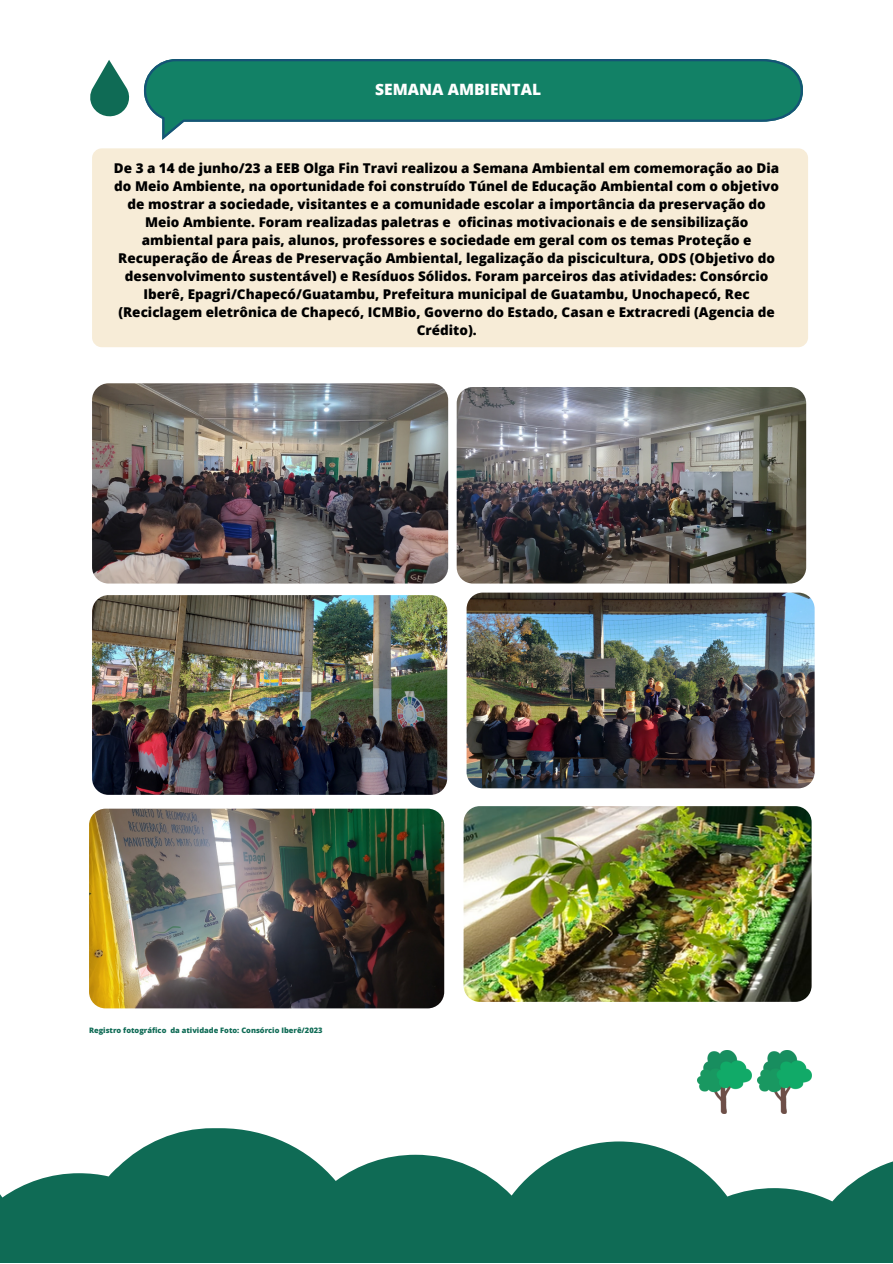
<style>
.page{position:relative;width:893px;height:1264px;background:#fff}
.page>*{position:absolute;margin:0;border:0;box-sizing:border-box;transform-origin:0 0}
.t1{font:800 15.6px "Open Sans";color:#fff}
.t2{font:800 13.5px/18px "Open Sans";color:#000;text-align:center}
.t3{font:800 7.5px "Open Sans";color:#0f6b55}
</style>
<div class="page">
<div style="left:92px;top:148px;width:716px;height:199px;background:#f7ecd7;border-radius:10px"></div>
<svg style="left:90px;top:60px;width:40px;height:57px"></svg>
<svg style="left:144px;top:59px;width:658px;height:63px;background:#17806a"></svg>
<img style="left:92px;top:383px;width:356px;height:200px;border-radius:17px">
<img style="left:456px;top:387px;width:350px;height:196px;border-radius:16px">
<img style="left:92px;top:595px;width:355px;height:200px;border-radius:17px">
<img style="left:466px;top:592px;width:348px;height:196px;border-radius:16px">
<svg style="left:0;top:1128px;width:892px;height:134px;fill:#0f6b55"></svg>
<img style="left:89px;top:808px;width:355px;height:200px;border-radius:17px">
<img style="left:463px;top:806px;width:348px;height:195px;border-radius:16px">
<img style="left:697px;top:1050px;width:54px;height:63px">
<img style="left:757px;top:1050px;width:54px;height:63px">
<p class="t1" style="left:375px;top:79px;width:167px">SEMANA AMBIENTAL</p>
<p class="t2" style="left:114px;top:158px;width:666px">De 3 a 14 de junho/23 a EEB Olga Fin Travi realizou a Semana Ambiental em comemoração ao Dia do Meio Ambiente, na oportunidade foi construído Túnel de Educação Ambiental com o objetivo de mostrar a sociedade, visitantes e a comunidade escolar a importância da preservação do Meio Ambiente. Foram realizadas paletras e oficinas motivacionais e de sensibilização ambiental para pais, alunos, professores e sociedade em geral com os temas Proteção e Recuperação de Áreas de Preservação Ambiental, legalização da piscicultura, ODS (Objetivo do desenvolvimento sustentável) e Resíduos Sólidos. Foram parceiros das atividades: Consórcio Iberê, Epagri/Chapecó/Guatambu, Prefeitura municipal de Guatambu, Unochapecó, Rec (Reciclagem eletrônica de Chapecó, ICMBio, Governo do Estado, Casan e Extracredi (Agencia de Crédito).</p>
<p class="t3" style="left:89px;top:1025px;width:235px">Registro fotográfico da atividade Foto: Consórcio Iberê/2023</p>
</div>
